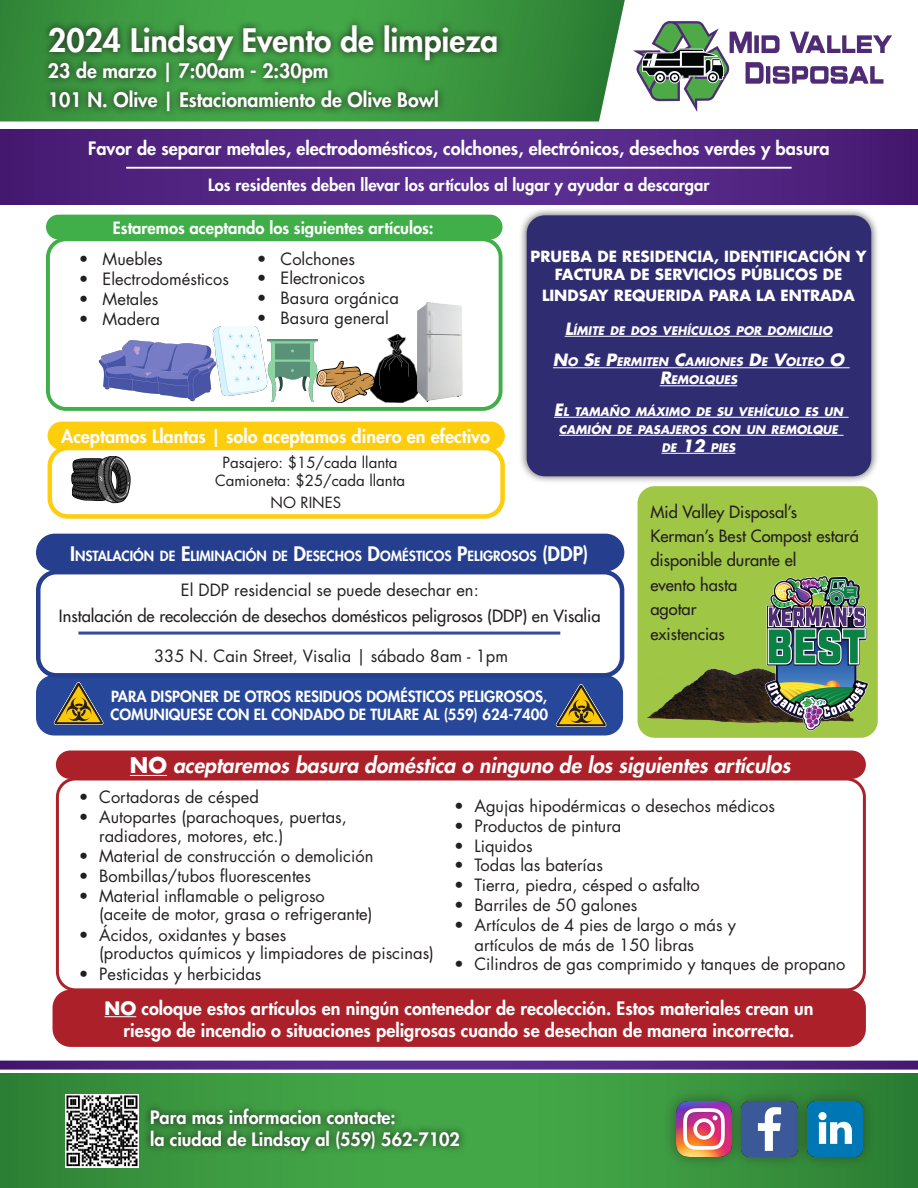
<style>
.page{position:relative;width:918px;height:1188px;background:#fff}
.page>*{position:absolute;margin:0;border:0;box-sizing:border-box;transform-origin:0 0}
.t1{font:800 31.5px "Futura Std";color:#fff}
.t2{font:italic 800 21px "Futura Std";color:#fff}
.t3{font:800 19.5px "Futura Std";color:#fff}
.t4{font:800 18px "Futura Std";color:#fff}
.t5{font:16.5px "Futura Std";color:#231f20}
.t6{font:500 16.5px/24.3px "Futura Std";color:#231f20}
.t7{font:800 16.5px "Futura Std";color:#fff}
.t8{font:800 15px "Futura Std";color:#fff}
.t9{font:700 15px/18px "Futura Std";color:#fff;text-align:center}
.t10{font:15px "Futura Std";color:#231f20}
.t11{font:800 13.65px "Futura Std";color:#fff}
.t12{font:italic 700 11.55px/18px "Futura Std";color:#fff;text-align:center}
.s1{font-size:16.5px}
.s2{font-size:19.5px}
.s3{font-style:inherit}
.s4{font-weight:700;font-style:normal}
.s5{font-weight:700}
</style>
<div class="page">
<svg style="left:0;top:1073px;width:918px;height:115px;background:#3b9840"></svg>
<svg style="left:0;top:1061px;width:918px;height:9px;background:#5a2f89"></svg>
<div style="left:663px;top:1088px;width:82px;height:82px;background:#231f20;opacity:.5"></div>
<img style="left:676px;top:1101px;width:53px;height:55px">
<div style="left:729px;top:1088px;width:82px;height:82px;background:#231f20;opacity:.5"></div>
<img style="left:742px;top:1101px;width:53px;height:55px">
<div style="left:795px;top:1088px;width:81px;height:82px;background:#231f20;opacity:.5"></div>
<img style="left:808px;top:1101px;width:55px;height:55px">
<svg style="left:0;top:0;width:625px;height:122px;background:#419546"></svg>
<img style="left:633px;top:21px;width:259px;height:91px">
<svg style="left:142px;top:1102px;width:325px;height:56px;background:#3a8a3d"></svg>
<div style="left:36px;top:675px;width:587px;height:61px;background:#27489a;border-radius:18px"></div>
<img style="left:53px;top:682px;width:51px;height:43px">
<img style="left:556px;top:684px;width:50px;height:43px">
<div style="left:36px;top:570px;width:588px;height:108px;border:4px solid #253f8e;border-radius:18px"></div>
<div style="left:37px;top:534px;width:587px;height:37px;background:#253f8e;border-radius:18px"></div>
<div style="left:36px;top:534px;width:588px;height:37px;border:2px solid #253f8e;border-radius:18px"></div>
<hr style="left:78px;top:632px;width:482px;height:3px;background:#34499a">
<div style="left:518px;top:207px;width:362px;height:278px;background:#231f20;opacity:.75"></div>
<div style="left:527px;top:215px;width:344px;height:261px;background:#2f2c71;border-radius:18px"></div>
<hr style="left:565px;top:336px;width:267px;height:1px;background:#fff">
<hr style="left:553px;top:367px;width:297px;height:1px;background:#fff">
<hr style="left:660px;top:385px;width:77px;height:1px;background:#fff">
<hr style="left:554px;top:417px;width:295px;height:1px;background:#fff">
<hr style="left:559px;top:435px;width:285px;height:1px;background:#fff">
<hr style="left:662px;top:453px;width:73px;height:1px;background:#fff">
<img style="left:72px;top:456px;width:58px;height:47px">
<div style="left:48px;top:446px;width:457px;height:73px;border:4px solid #fecd0c;border-radius:18px"></div>
<img style="left:374px;top:334px;width:44px;height:69px">
<img style="left:213px;top:327px;width:54px;height:68px">
<div style="left:46px;top:215px;width:457px;height:24px;background:#40ae49;border-radius:12px"></div>
<div style="left:46px;top:237px;width:457px;height:174px;border:4px solid #40ae49;border-radius:18px"></div>
<img style="left:99px;top:340px;width:118px;height:61px">
<img style="left:267px;top:339px;width:51px;height:63px">
<img style="left:316px;top:361px;width:58px;height:42px">
<img style="left:418px;top:302px;width:44px;height:99px">
<div style="left:56px;top:751px;width:810px;height:28px;background:#ac2129;border-radius:14px"></div>
<hr style="left:130px;top:775px;width:37px;height:1px;background:#fff">
<div style="left:56px;top:777px;width:810px;height:214px;border:3px solid #ac2129;border-radius:18px"></div>
<div style="left:53px;top:990px;width:813px;height:57px;background:#ac2129;border-radius:18px"></div>
<hr style="left:104px;top:1016px;width:32px;height:1px;background:#fff">
<svg style="left:42px;top:18px;width:463px;height:49px;background:#37803a"></svg>
<svg style="left:41px;top:54px;width:294px;height:37px;background:#39873c"></svg>
<svg style="left:43px;top:84px;width:403px;height:35px;background:#3a8b3d"></svg>
<div style="left:48px;top:422px;width:456px;height:27px;background:#fecd0c;border-radius:13px"></div>
<div style="left:48px;top:422px;width:457px;height:28px;border:2px solid #fecd0c;border-radius:13px"></div>
<svg style="left:0;top:129px;width:918px;height:76px;background:#522584"></svg>
<hr style="left:126px;top:167px;width:666px;height:2px;background:#fff">
<div style="left:638px;top:486px;width:240px;height:252px;background:#a0c645;border-radius:17px"></div>
<img style="left:65px;top:1094px;width:74px;height:73px">
<img style="left:647px;top:668px;width:110px;height:55px">
<img style="left:757px;top:575px;width:117px;height:157px">
<p class="t1" style="left:48px;top:20px;width:452px">2024 Lindsay Evento de limpieza</p>
<p class="t3" style="left:48px;top:59px;width:282px">23 de marzo | 7:00am - 2:30pm</p>
<p class="t3" style="left:48px;top:88px;width:392px">101 N. Olive | Estacionamiento de Olive Bowl</p>
<p class="t4" style="left:88px;top:137px;width:743px">Favor de separar metales, electrodomésticos, colchones, electrónicos, desechos verdes y basura</p>
<p class="t7" style="left:208px;top:174px;width:503px">Los residentes deben llevar los artículos al lugar y ayudar a descargar</p>
<p class="t7" style="left:113px;top:217px;width:322px">Estaremos aceptando los siguientes artículos:</p>
<p class="t5" style="left:79px;top:249px;width:85px">• Muebles</p>
<p class="t5" style="left:79px;top:269px;width:152px">• Electrodomésticos</p>
<p class="t5" style="left:79px;top:288px;width:81px">• Metales</p>
<p class="t5" style="left:79px;top:308px;width:83px">• Madera</p>
<p class="t5" style="left:257px;top:248px;width:100px">• Colchones</p>
<p class="t5" style="left:257px;top:268px;width:110px">• Electronicos</p>
<p class="t5" style="left:257px;top:288px;width:144px">• Basura orgánica</p>
<p class="t5" style="left:257px;top:307px;width:134px">• Basura general</p>
<p class="t4" style="left:61px;top:425px;width:430px">Aceptamos Llantas | solo aceptamos dinero en efectivo</p>
<p class="t9" style="left:530px;top:247px;width:337px">PRUEBA DE RESIDENCIA, IDENTIFICACIÓN Y<br>FACTURA DE SERVICIOS PÚBLICOS DE</p>
<p class="t9" style="left:542px;top:287px;width:314px">LINDSAY REQUERIDA PARA LA ENTRADA</p>
<p class="t12" style="left:565px;top:321px;width:271px"><span class="s1">L</span>ÍMITE DE DOS VEHÍCULOS POR DOMICILIO</p>
<p class="t12" style="left:553px;top:353px;width:293px"><span class="s1">N</span>O <span class="s1">S</span>E <span class="s1">P</span>ERMITEN <span class="s1">C</span>AMION ES <span class="s1">D</span>E <span class="s1">V</span>OLTEO <span class="s1">O</span></p>
<p class="t12" style="left:660px;top:371px;width:81px"><span class="s1">R</span>EMOLQUES</p>
<p class="t12" style="left:554px;top:402px;width:290px"><span class="s1">E</span>L TAMAÑO MÁXIMO DE SU VEHÍCULO ES UN<br>CAMIÓN DE PASAJEROS CON UN REMOLQUE</p>
<p class="t12" style="left:662px;top:438px;width:78px">DE <span class="s1">12</span> PIES</p>
<p class="t10" style="left:223px;top:453px;width:176px">Pasajero: $15/cada llanta</p>
<p class="t10" style="left:215px;top:471px;width:192px">Camioneta: $25/cada llanta</p>
<p class="t10" style="left:271px;top:493px;width:72px">NO RINES</p>
<p class="t11" style="left:70px;top:547px;width:520px"><span class="s2">I</span>NSTALACIÓN DE <span class="s2">E</span>LIMINACIÓN DE <span class="s2">D</span>ESECHOS <span class="s2">D</span>OMÉSTICOS <span class="s2">P</span>ELIGROSOS <span class="s2">(DDP)</span></p>
<p class="t5" style="left:181px;top:579px;width:299px">El DDP residencial se puede desechar en:</p>
<p class="t6" style="left:59px;top:604px;width:543px">Instalación de recolección de desechos domésticos peligrosos (DDP) en Visalia</p>
<p class="t5" style="left:154px;top:645px;width:356px">335 N. Cain Street, Visalia | sábado 8am - 1pm</p>
<p class="t8" style="left:111px;top:687px;width:438px">PARA DISPONER DE OTROS RESIDUOS DOMÉSTICOS PELIGROSOS,</p>
<p class="t8" style="left:110px;top:705px;width:439px">COMUNIQUESE CON EL CONDADO DE TULARE AL <span class="s3">(559) 624-7400</span></p>
<p class="t6" style="left:650px;top:500px;width:148px">Mid Valley Disposal’s</p>
<p class="t6" style="left:650px;top:524px;width:210px">Kerman’s Best Compost estará disponible durante el</p>
<p class="t6" style="left:650px;top:573px;width:88px">evento hasta</p>
<p class="t6" style="left:650px;top:597px;width:48px">agotar</p>
<p class="t6" style="left:650px;top:622px;width:76px">existencias</p>
<p class="t2" style="left:130px;top:752px;width:662px"><span class="s4">NO</span> aceptaremos basura doméstica o ninguno de los siguientes artículos</p>
<p class="t5" style="left:79px;top:786px;width:181px">• Cortadoras de césped</p>
<p class="t5" style="left:79px;top:806px;width:270px">• Autopartes (parachoques, puertas,</p>
<p class="t5" style="left:99px;top:826px;width:186px">radiadores, motores, etc.)</p>
<p class="t5" style="left:79px;top:846px;width:296px">• Material de construcción o demolición</p>
<p class="t5" style="left:79px;top:865px;width:234px">• Bombillas/tubos fluorescentes</p>
<p class="t5" style="left:79px;top:885px;width:247px">• Material inflamable o peligroso</p>
<p class="t5" style="left:99px;top:903px;width:275px">(aceite de motor, grasa o refrigerante)</p>
<p class="t5" style="left:79px;top:924px;width:209px">• Ácidos, oxidantes y bases</p>
<p class="t5" style="left:99px;top:942px;width:336px">(productos químicos y limpiadores de piscinas)</p>
<p class="t5" style="left:79px;top:963px;width:184px">• Pesticidas y herbicidas</p>
<p class="t5" style="left:454px;top:795px;width:322px">• Agujas hipodérmicas o desechos médicos</p>
<p class="t5" style="left:454px;top:815px;width:169px">• Productos de pintura</p>
<p class="t5" style="left:454px;top:835px;width:80px">• Liquidos</p>
<p class="t5" style="left:454px;top:855px;width:150px">• Todas las baterías</p>
<p class="t5" style="left:454px;top:875px;width:247px">• Tierra, piedra, césped o asfalto</p>
<p class="t5" style="left:454px;top:894px;width:185px">• Barriles de 50 galones</p>
<p class="t5" style="left:454px;top:914px;width:283px">• Artículos de 4 pies de largo o más y</p>
<p class="t5" style="left:474px;top:934px;width:221px">artículos de más de 150 libras</p>
<p class="t5" style="left:454px;top:954px;width:393px">• Cilindros de gas comprimido y tanques de propano</p>
<p class="t4" style="left:104px;top:997px;width:711px"><span class="s5">NO</span> coloque estos artículos en ningún contenedor de recolección. Estos materiales crean un</p>
<p class="t4" style="left:124px;top:1018px;width:672px">riesgo de incendio o situaciones peligrosas cuando se desechan de manera incorrecta.</p>
<p class="t4" style="left:150px;top:1106px;width:247px">Para mas informacion contacte:</p>
<p class="t4" style="left:150px;top:1128px;width:311px">la ciudad de Lindsay al (559) 562-7102</p>
</div>
